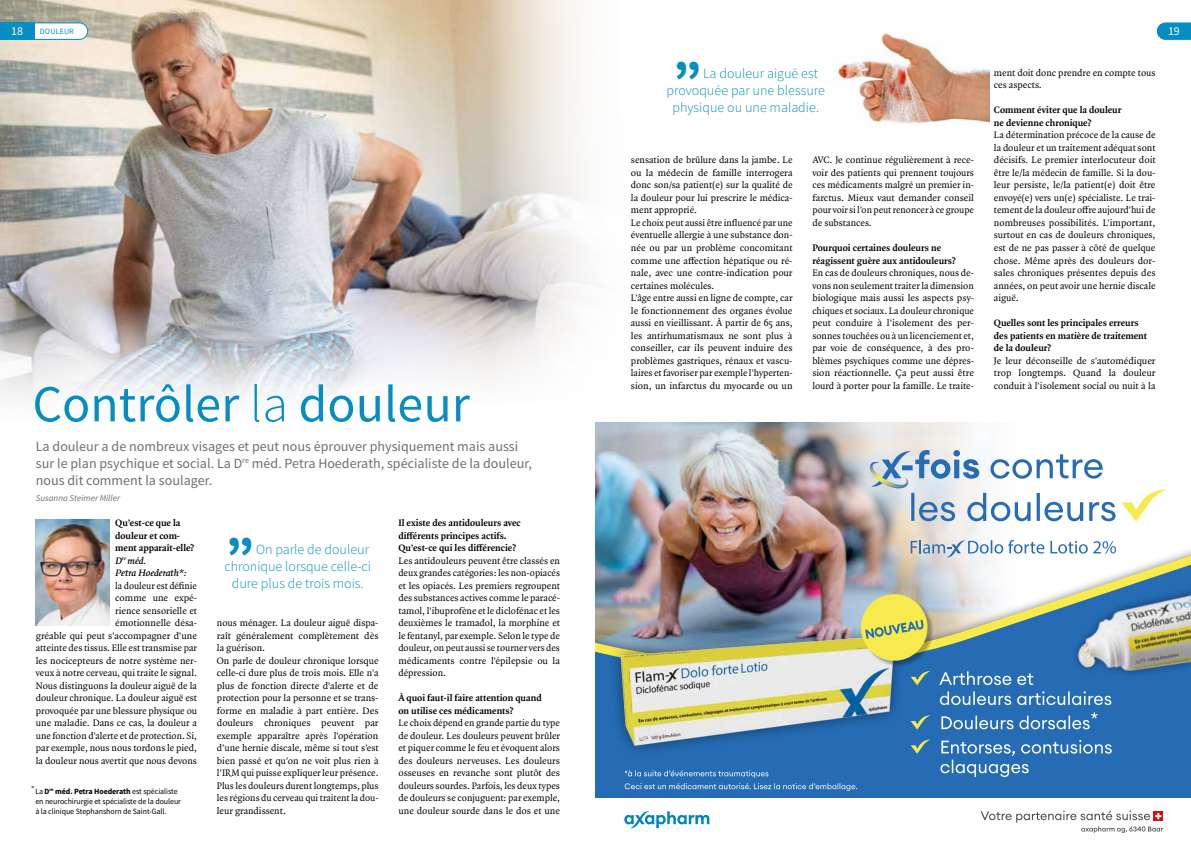
<style>
.page{position:relative;width:1191px;height:842px;background:#fff}
.page>*{position:absolute;margin:0;border:0;box-sizing:border-box;transform-origin:0 0}
.t1{font:52px "Source Sans Pro";color:#068ec2}
.t2{font:900 48px "Source Sans Pro";color:#068ec2}
.t3{font:14px/17px "Source Sans Pro";color:#706f6f}
.t4{font:300 14px "Source Sans Pro";color:#068ec2}
.t5{font:12px "Source Sans Pro";color:#fff}
.t6{font:10px/12.5px "Quadraat OT";color:#000;text-align:justify}
.t7{font:700 10px/12.5px "Quadraat OT";color:#000}
.t8{font:italic 9px "Source Sans Pro";color:#706f6f}
.t9{font:8px/10px "Source Sans Pro";letter-spacing:-.01em;color:#000}
.t10{font:8px "Source Sans Pro";letter-spacing:.02em;color:#068ec2}
.s1{font-weight:300}
.s2{font-weight:600;font-style:italic}
.s3{font-weight:700}
</style>
<div class="page">
<img style="left:835px;top:33px;width:154px;height:93px">
<img style="left:0;top:0;width:489px;height:303px">
<svg style="left:0;top:303px;width:489px;height:93px;background:#c6c7cb"></svg>
<svg style="left:0;top:22px;width:88px;height:18px"></svg>
<div style="left:0;top:23px;width:34px;height:17px;background:#068ec2"></div>
<svg style="left:12px;top:362px;width:477px;height:38px;fill:#f2f3f5"></svg>
<svg style="left:489px;top:0;width:100px;height:377px"></svg>
<img style="left:36px;top:519px;width:74px;height:107px">
<svg style="left:1157px;top:23px;width:34px;height:17px"></svg>
<img style="left:595px;top:422px;width:208px;height:122px">
<img style="left:803px;top:422px;width:334px;height:122px">
<img style="left:595px;top:562px;width:596px;height:236px">
<svg style="left:910px;top:540px;width:119px;height:18px"></svg>
<svg style="left:624px;top:770px;width:233px;height:21px;background:#3e7dbd"></svg>
<svg style="left:624px;top:811px;width:85px;height:17px"></svg>
<svg style="left:980px;top:811px;width:183px;height:22px"></svg>
<div style="left:607px;top:624px;width:299px;height:134px;background:#256cb5"></div>
<img style="left:595px;top:611px;width:355px;height:144px">
<div style="left:862px;top:595px;width:72px;height:72px;background:#000;opacity:.3"></div>
<svg style="left:858px;top:591px;width:72px;height:72px;background:#cecf72"></svg>
<svg style="left:1121px;top:489px;width:45px;height:32px"></svg>
<svg style="left:869px;top:450px;width:246px;height:71px"></svg>
<img style="left:1029px;top:526px;width:162px;height:221px">
<svg style="left:940px;top:740px;width:171px;height:37px;background:#4581bf"></svg>
<svg style="left:941px;top:712px;width:156px;height:17px;background:#528ac4"></svg>
<svg style="left:940px;top:691px;width:171px;height:14px;background:#5c91c7"></svg>
<svg style="left:939px;top:671px;width:94px;height:14px"></svg>
<svg style="left:910px;top:671px;width:20px;height:14px"></svg>
<svg style="left:910px;top:715px;width:20px;height:14px"></svg>
<svg style="left:910px;top:739px;width:20px;height:15px"></svg>
<p class="t5" style="left:11px;top:23px;width:13px">18</p>
<p class="t10" style="left:40px;top:26px;width:35px">DOULEUR</p>
<h1 class="t1" style="left:33px;top:372px;width:439px">Contrôler <span class="s1">la</span> douleur</h1>
<h3 class="t3" style="left:36px;top:438px;width:497px">La douleur a de nombreux visages et peut nous éprouver physiquement mais aussi sur le plan psychique et social. La D<sup>re</sup> méd. Petra Hoederath, spécialiste de la douleur, nous dit comment la soulager.</h3>
<p class="t8" style="left:36px;top:493px;width:86px">Susanna Steimer Miller</p>
<p class="t7" style="left:115px;top:516px;width:81px">Qu’est-ce que la douleur et com&shy;ment apparaît-elle?<br><span class="s2">D</span><sup>re</sup> <span class="s2">méd.<br>Petra Hoederath*:</span></p>
<p class="t6" style="left:36px;top:579px;width:163px;text-align:right">la douleur est définie<br>comme une expé-<br>rience sensorielle et<br>émotionnelle désa-<br>gréable qui peut s’accompagner d’une atteinte des tissus. Elle est transmise par les nocicepteurs de notre système ner&shy;veux à notre cerveau, qui traite le signal.<br>Nous distinguons la douleur aiguë de la douleur chronique. La douleur aiguë est provoquée par une blessure physique ou une maladie. Dans ce cas, la douleur a une fonction d’alerte et de protection. Si, par exemple, nous nous tordons le pied, la douleur nous avertit que nous devons</p>
<p class="t9" style="left:35px;top:786px;width:147px;text-indent:-5px"><sup>*</sup> La <span class="s3">D</span><sup>re</sup> <span class="s3">méd. Petra Hoederath</span> est spécialiste en neurochirurgie et spécialiste de la douleur à la clinique Stephanshorn de Saint-Gall.</p>
<h2 class="t2" style="left:226px;top:524px;width:29px">”</h2>
<h3 class="t4" style="left:256px;top:541px;width:115px">On parle de douleur</h3>
<h3 class="t4" style="left:224px;top:558px;width:148px">chronique lorsque celle-ci</h3>
<h3 class="t4" style="left:232px;top:575px;width:133px">dure plus de trois mois.</h3>
<p class="t6" style="left:217px;top:616px;width:163px;text-align:left">nous ménager. La douleur aiguë dispa&shy;raît généralement complètement dès la guérison.<br>On parle de douleur chronique lorsque celle-ci dure plus de trois mois. Elle n’a plus de fonction directe d’alerte et de protection pour la personne et se trans&shy;forme en maladie à part entière. Des douleurs chroniques peuvent par exemple apparaître après l’opération d’une hernie discale, même si tout s’est bien passé et qu’on ne voit plus rien à l’IRM qui puisse expliquer leur présence.<br>Plus les douleurs durent longtemps, plus les régions du cerveau qui traitent la dou&shy;leur grandissent.</p>
<p class="t7" style="left:398px;top:516px;width:124px">Il existe des antidouleurs avec différents principes actifs.<br>Qu’est-ce qui les différencie?</p>
<p class="t6" style="left:398px;top:554px;width:163px">Les antidouleurs peuvent être classés en deux grandes catégories: les non-opiacés et les opiacés. Les premiers regroupent des substances actives comme le paracé&shy;tamol, l’ibuprofène et le diclofénac et les deuxièmes le tramadol, la morphine et le fentanyl, par exemple. Selon le type de douleur, on peut aussi se tourner vers des médicaments contre l’épilepsie ou la dépression.</p>
<p class="t7" style="left:398px;top:691px;width:145px">À quoi faut-il faire attention quand on utilise ces médicaments?</p>
<p class="t6" style="left:398px;top:716px;width:163px">Le choix dépend en grande partie du type de douleur. Les douleurs peuvent brûler et piquer comme le feu et évoquent alors des douleurs nerveuses. Les douleurs osseuses en revanche sont plutôt des douleurs sourdes. Parfois, les deux types de douleurs se conjuguent: par exemple, une douleur sourde dans le dos et une</p>
<h2 class="t2" style="left:673px;top:48px;width:29px">”</h2>
<h3 class="t4" style="left:703px;top:65px;width:116px">La douleur aiguë est</h3>
<h3 class="t4" style="left:666px;top:82px;width:160px">provoquée par une blessure</h3>
<h3 class="t4" style="left:672px;top:99px;width:148px">physique ou une maladie.</h3>
<p class="t6" style="left:631px;top:154px;width:163px;text-align:left">sensation de brûlure dans la jambe. Le ou la médecin de famille interrogera donc son/sa patient(e) sur la qualité de la douleur pour lui prescrire le médica&shy;ment approprié.<br>Le choix peut aussi être influencé par une éventuelle allergie à une substance don&shy;née ou par un problème concomitant comme une affection hépatique ou ré&shy;nale, avec une contre-indication pour certaines molécules.<br>L’âge entre aussi en ligne de compte, car le fonctionnement des organes évolue aussi en vieillissant. À partir de 65 ans, les antirhumatismaux ne sont plus à conseiller, car ils peuvent induire des problèmes gastriques, rénaux et vascu&shy;laires et favoriser par exemple l’hyperten&shy;sion, un infarctus du myocarde ou un</p>
<p class="t6" style="left:812px;top:154px;width:163px">AVC. Je continue régulièrement à rece&shy;voir des patients qui prennent toujours ces médicaments malgré un premier in&shy;farctus. Mieux vaut demander conseil pour voir si l’on peut renoncer à ce groupe de substances.</p>
<p class="t7" style="left:812px;top:241px;width:145px">Pourquoi certaines douleurs ne réagissent guère aux antidouleurs?</p>
<p class="t6" style="left:812px;top:266px;width:163px">En cas de douleurs chroniques, nous de&shy;vons non seulement traiter la dimension biologique mais aussi les aspects psy&shy;chiques et sociaux. La douleur chronique peut conduire à l’isolement des per&shy;sonnes touchées ou à un licenciement et, par voie de conséquence, à des pro&shy;blèmes psychiques comme une dépres&shy;sion réactionnelle. Ça peut aussi être lourd à porter pour la famille. Le traite-</p>
<p class="t5" style="left:1168px;top:23px;width:13px">19</p>
<p class="t6" style="left:994px;top:66px;width:163px">ment doit donc prendre en compte tous ces aspects.</p>
<p class="t7" style="left:994px;top:104px;width:129px">Comment éviter que la douleur ne devienne chronique?</p>
<p class="t6" style="left:994px;top:129px;width:163px">La détermination précoce de la cause de la douleur et un traitement adéquat sont décisifs. Le premier interlocuteur doit être le/la médecin de famille. Si la dou&shy;leur persiste, le/la patient(e) doit être envoyé(e) vers un(e) spécialiste. Le trai&shy;tement de la douleur offre aujourd’hui de nombreuses possibilités. L’important, surtout en cas de douleurs chroniques, est de ne pas passer à côté de quelque chose. Même après des douleurs dor&shy;sales chroniques présentes depuis des années, on peut avoir une hernie discale aiguë.</p>
<p class="t7" style="left:994px;top:316px;width:155px">Quelles sont les principales erreurs des patients en matière de traitement de la douleur?</p>
<p class="t6" style="left:994px;top:354px;width:163px">Je leur déconseille de s’automédiquer trop longtemps. Quand la douleur conduit à l’isolement social ou nuit à la</p>
</div>
